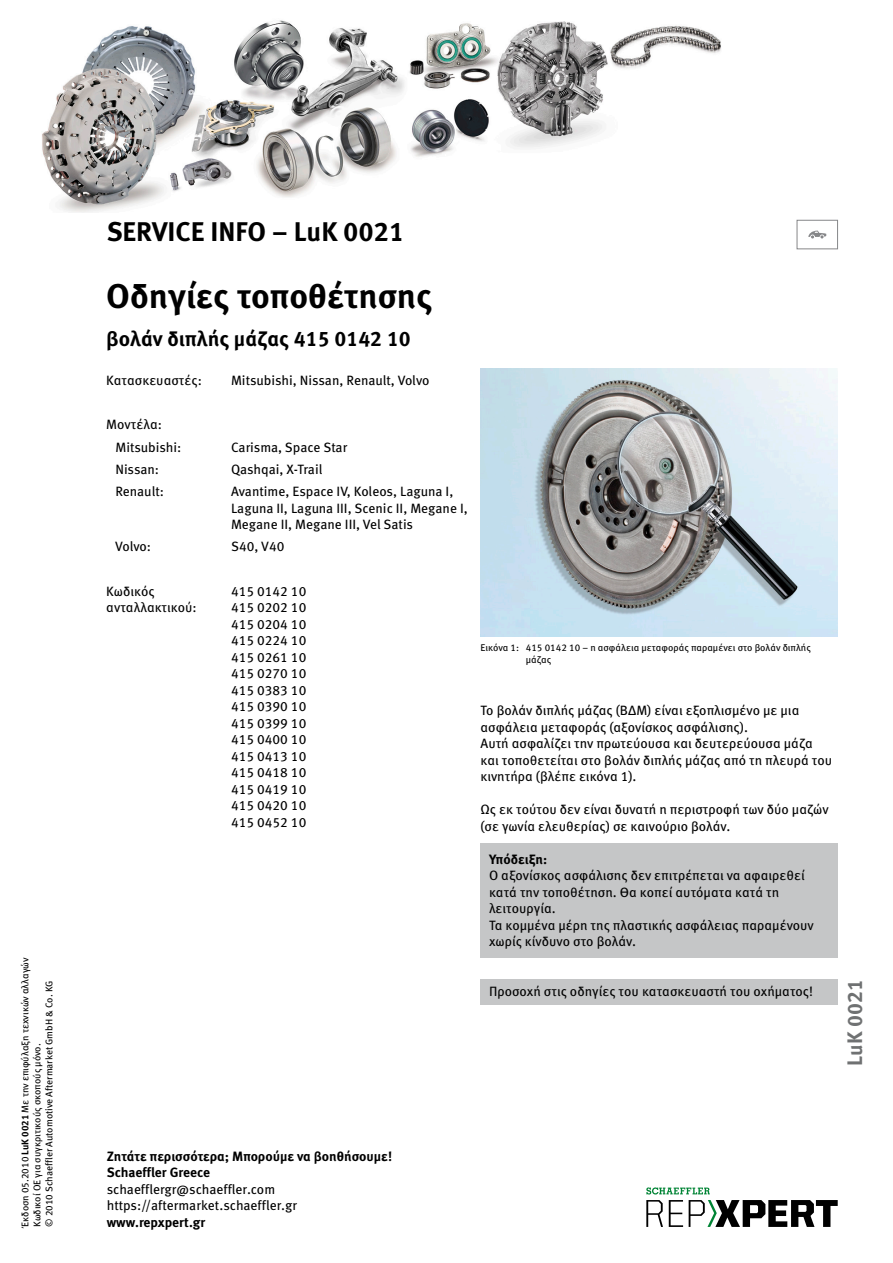
<style>
.page{position:relative;width:893px;height:1263px;background:#fff}
.page>*{position:absolute;margin:0;border:0;box-sizing:border-box;transform-origin:0 0}
.t1{font:700 34.5px "Meta Pro";color:#000}
.t2{font:700 27px "Meta Pro";color:#000}
.t3{font:700 21px "Meta Pro";color:#000}
.t4{font:700 21px "Meta Pro";color:#6f7172}
.t5{font:13.5px/16.5px "Meta Pro";color:#000}
.t6{font:700 13.5px/16.5px "Meta Pro";color:#000}
.t7{font:9.75px/12px "Meta Pro";color:#000}
.s1{font-weight:700}
</style>
<div class="page">
<div style="left:480px;top:844px;width:358px;height:114px;background:#c5c6c7"></div>
<img style="left:480px;top:369px;width:358px;height:267px">
<div style="left:480px;top:980px;width:358px;height:25px;background:#c5c6c7"></div>
<div style="left:797px;top:220px;width:41px;height:29px;border:1px solid #868789"></div>
<svg style="left:808px;top:231px;width:18px;height:7px"></svg>
<img style="left:42px;top:20px;width:679px;height:193px">
<svg style="left:646px;top:1200px;width:17px;height:27px"></svg>
<svg style="left:669px;top:1200px;width:14px;height:27px"></svg>
<svg style="left:689px;top:1200px;width:149px;height:27px"></svg>
<svg style="left:646px;top:1187px;width:64px;height:7px"></svg>
<p class="t7" style="left:19px;top:1227px;width:271px;rotate:-90deg">Έκδοση 05.2010 <span class="s1">LuK 0021</span> Με την επιφύλαξη τεχνικών αλλαγών<br>Κωδικοί ΟΕ για συγκριτικούς σκοπούς μόνο.<br>© 2010 Schaeffler Automotive Aftermarket GmbH &amp; Co. KG</p>
<h2 class="t2" style="left:107px;top:210px;width:299px">SERVICE INFO – LuK 0021</h2>
<h1 class="t1" style="left:106px;top:269px;width:328px">Οδηγίες τοποθέτησης</h1>
<h3 class="t3" style="left:106px;top:323px;width:306px">βολάν διπλής μάζας 415 0142 10</h3>
<p class="t5" style="left:106px;top:371px;width:97px">Κατασκευαστές:</p>
<p class="t5" style="left:231px;top:371px;width:200px">Mitsubishi, Nissan, Renault, Volvo</p>
<p class="t5" style="left:115px;top:413px;width:68px;line-height:22.2px;text-indent:-9px">Μοντέλα:<br>Mitsubishi:</p>
<p class="t5" style="left:231px;top:438px;width:118px">Carisma, Space Star</p>
<p class="t5" style="left:115px;top:460px;width:45px">Nissan:</p>
<p class="t5" style="left:231px;top:460px;width:93px">Qashqai, X-Trail</p>
<p class="t5" style="left:115px;top:482px;width:50px">Renault:</p>
<p class="t5" style="left:231px;top:482px;width:238px">Avantime, Espace IV, Koleos, Laguna I,<br>Laguna II, Laguna III, Scenic II, Megane I,<br>Megane II, Megane III, Vel Satis</p>
<p class="t5" style="left:115px;top:537px;width:37px">Volvo:</p>
<p class="t5" style="left:231px;top:537px;width:55px">S40, V40</p>
<p class="t5" style="left:106px;top:582px;width:92px">Κωδικός ανταλλακτικού:</p>
<p class="t5" style="left:231px;top:582px;width:77px;text-align:justify">415 0142 10<br>415 0202 10<br>415 0204 10<br>415 0224 10<br>415 0261 10<br>415 0270 10<br>415 0383 10<br>415 0390 10<br>415 0399 10<br>415 0400 10<br>415 0413 10<br>415 0418 10<br>415 0419 10<br>415 0420 10<br>415 0452 10</p>
<p class="t7" style="left:526px;top:640px;width:286px;line-height:12.8px;text-indent:-45px">Εικόνα 1: 415 0142 10 – η ασφάλεια μεταφοράς παραμένει στο βολάν διπλής μάζας</p>
<p class="t5" style="left:480px;top:701px;width:353px">Το βολάν διπλής μάζας (ΒΔΜ) είναι εξοπλισμένο με μια ασφάλεια μεταφοράς (αξονίσκος ασφάλισης).<br>Αυτή ασφαλίζει την πρωτεύουσα και δευτερεύουσα μάζα και τοποθετείται στο βολάν διπλής μάζας από τη πλευρά του κινητήρα (βλέπε εικόνα 1).</p>
<p class="t5" style="left:480px;top:800px;width:350px">Ως εκ τούτου δεν είναι δυνατή η περιστροφή των δύο μαζών (σε γωνία ελευθερίας) σε καινούριο βολάν.</p>
<p class="t6" style="left:489px;top:850px;width:60px">Υπόδειξη:</p>
<p class="t5" style="left:489px;top:866px;width:326px">Ο αξονίσκος ασφάλισης δεν επιτρέπεται να αφαιρεθεί κατά την τοποθέτηση. Θα κοπεί αυτόματα κατά τη λειτουργία.<br>Τα κομμένα μέρη της πλαστικής ασφάλειας παραμένουν χωρίς κίνδυνο στο βολάν.</p>
<p class="t5" style="left:489px;top:982px;width:326px">Προσοχή στις οδηγίες του κατασκευαστή του οχήματος!</p>
<h3 class="t4" style="left:838px;top:1065px;width:88px;rotate:-90deg">LuK 0021</h3>
<p class="t6" style="left:107px;top:1147px;width:287px">Ζητάτε περισσότερα; Μπορούμε να βοηθήσουμε!<br>Schaeffler Greece</p>
<p class="t5" style="left:107px;top:1180px;width:192px">schaefflergr@schaeffler.com https://aftermarket.schaeffler.gr</p>
<p class="t6" style="left:107px;top:1213px;width:100px">www.repxpert.gr</p>
</div>
